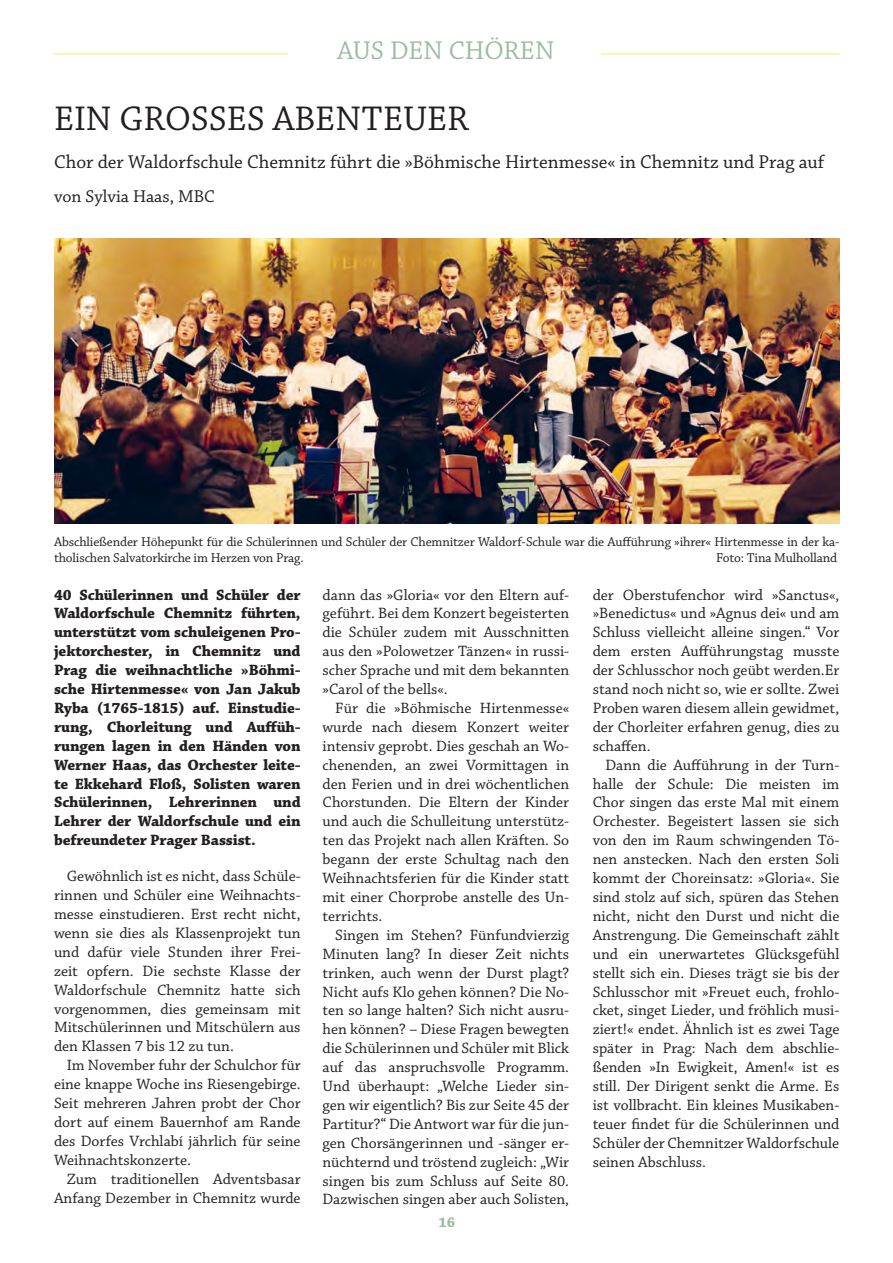
<style>
.page{position:relative;width:893px;height:1263px;background:#fff}
.page>*{position:absolute;margin:0;border:0;box-sizing:border-box;transform-origin:0 0}
.t1{font:36px "Chaparral Pro";letter-spacing:.005em;color:#231f20}
.t2{font:27px "Chaparral Pro";letter-spacing:.005em;color:#9fbba2}
.t3{font:19.5px "Chaparral Pro";color:#231f20}
.t4{font:18px "Chaparral Pro";color:#231f20}
.t5{font:15.75px/18.9px "Chaparral Pro";color:#231f20;text-align:justify}
.t6{font:700 15.75px/18.9px "Chaparral Pro";letter-spacing:-.01em;color:#231f20;text-align:justify}
.t7{font:700 15px "Chaparral Pro";color:#9fbba2}
.t8{font:13.5px/16.2px "Chaparral Pro";letter-spacing:-.01em;color:#231f20}
</style>
<div class="page">
<hr style="left:53px;top:53px;width:235px;height:2px;background:#ffeda0">
<hr style="left:601px;top:53px;width:238px;height:2px;background:#ffeda0">
<img style="left:54px;top:238px;width:785px;height:285px">
<h2 class="t2" style="left:337px;top:36px;width:219px">AUS DEN CHÖREN</h2>
<h1 class="t1" style="left:54px;top:98px;width:416px">EIN GROSSES ABENTEUER</h1>
<p class="t3" style="left:54px;top:151px;width:772px">Chor der Waldorfschule Chemnitz führt die »Böhmische Hirtenmesse« in Chemnitz und Prag auf</p>
<p class="t4" style="left:54px;top:186px;width:162px">von Sylvia Haas, MBC</p>
<p class="t8" style="left:54px;top:534px;width:787px">Abschließender Höhepunkt für die Schülerinnen und Schüler der Chemnitzer Waldorf-Schule war die Aufführung »ihrer« Hirtenmesse in der ka&shy;tholischen Salvatorkirche im Herzen von Prag.</p>
<p class="t8" style="left:716px;top:550px;width:123px">Foto: Tina Mulholland</p>
<p class="t5" style="left:593px;top:586px;width:248px">der Oberstufenchor wird »Sanctus«, »Benedictus« und »Agnus dei« und am Schluss vielleicht alleine singen.“ Vor dem ersten Aufführungstag musste der Schlusschor noch geübt werden.Er stand noch nicht so, wie er sollte. Zwei Proben waren diesem allein gewidmet, der Chorleiter erfahren genug, dies zu schaffen.</p>
<p class="t5" style="left:593px;top:756px;width:248px;text-indent:13px">Dann die Aufführung in der Turn&shy;halle der Schule: Die meisten im Chor singen das erste Mal mit einem Orchester. Begeistert lassen sie sich von den im Raum schwingenden Tö&shy;nen anstecken. Nach den ersten Soli kommt der Choreinsatz: »Gloria«. Sie sind stolz auf sich, spüren das Stehen nicht, nicht den Durst und nicht die Anstrengung. Die Gemeinschaft zählt und ein unerwartetes Glücksgefühl stellt sich ein. Dieses trägt sie bis der Schlusschor mit »Freuet euch, frohlo&shy;cket, singet Lieder, und fröhlich musi&shy;ziert!« endet. Ähnlich ist es zwei Tage später in Prag: Nach dem abschlie&shy;ßenden »In Ewigkeit, Amen!« ist es still. Der Dirigent senkt die Arme. Es ist vollbracht. Ein kleines Musikaben&shy;teuer findet für die Schülerinnen und Schüler der Chemnitzer Waldorfschule seinen Abschluss.</p>
<p class="t6" style="left:54px;top:585px;width:248px">40 Schülerinnen und Schüler der Waldorfschule Chemnitz führten, unterstützt vom schuleigenen Pro&shy;jektorchester, in Chemnitz und Prag die weihnachtliche »Böhmi&shy;sche Hirtenmesse« von Jan Jakub Ryba (1765-1815) auf. Einstudie&shy;rung, Chorleitung und Auffüh&shy;rungen lagen in den Händen von Werner Haas, das Orchester leite&shy;te Ekkehard Floß, Solisten waren Schülerinnen, Lehrerinnen und Lehrer der Waldorfschule und ein befreundeter Prager Bassist.</p>
<p class="t5" style="left:54px;top:867px;width:248px;text-indent:13px">Gewöhnlich ist es nicht, dass Schüle&shy;rinnen und Schüler eine Weihnachts&shy;messe einstudieren. Erst recht nicht, wenn sie dies als Klassenprojekt tun und dafür viele Stunden ihrer Frei&shy;zeit opfern. Die sechste Klasse der Waldorfschule Chemnitz hatte sich vorgenommen, dies gemeinsam mit Mitschülerinnen und Mitschülern aus den Klassen 7 bis 12 zu tun.</p>
<p class="t5" style="left:54px;top:1056px;width:248px;text-indent:13px">Im November fuhr der Schulchor für eine knappe Woche ins Riesengebirge.<br>Seit mehreren Jahren probt der Chor dort auf einem Bauernhof am Rande des Dorfes Vrchlabí jährlich für seine Weihnachtskonzerte.</p>
<p class="t5" style="left:54px;top:1170px;width:248px;text-align:right">Zum traditionellen Adventsbasar<br>Anfang Dezember in Chemnitz wurde</p>
<p class="t5" style="left:323px;top:586px;width:248px">dann das »Gloria« vor den Eltern auf&shy;geführt. Bei dem Konzert begeisterten die Schüler zudem mit Ausschnitten aus den »Polowetzer Tänzen« in russi&shy;scher Sprache und mit dem bekannten »Carol of the bells«.</p>
<p class="t5" style="left:323px;top:699px;width:248px;text-indent:13px">Für die »Böhmische Hirtenmesse« wurde nach diesem Konzert weiter intensiv geprobt. Dies geschah an Wo&shy;chenenden, an zwei Vormittagen in den Ferien und in drei wöchentlichen Chorstunden. Die Eltern der Kinder und auch die Schulleitung unterstütz&shy;ten das Projekt nach allen Kräften. So begann der erste Schultag nach den Weihnachtsferien für die Kinder statt mit einer Chorprobe anstelle des Un&shy;terrichts.</p>
<p class="t5" style="left:323px;top:926px;width:248px;text-indent:13px">Singen im Stehen? Fünfundvierzig Minuten lang? In dieser Zeit nichts trinken, auch wenn der Durst plagt?<br>Nicht aufs Klo gehen können? Die No&shy;ten so lange halten? Sich nicht ausru&shy;hen können? – Diese Fragen bewegten die Schülerinnen und Schüler mit Blick auf das anspruchsvolle Programm.<br>Und überhaupt: „Welche Lieder sin&shy;gen wir eigentlich? Bis zur Seite 45 der Partitur?“ Die Antwort war für die jun&shy;gen Chorsängerinnen und -sänger er&shy;nüchternd und tröstend zugleich: „Wir singen bis zum Schluss auf Seite 80.<br>Dazwischen singen aber auch Solisten,</p>
<p class="t7" style="left:439px;top:1214px;width:18px">16</p>
</div>
